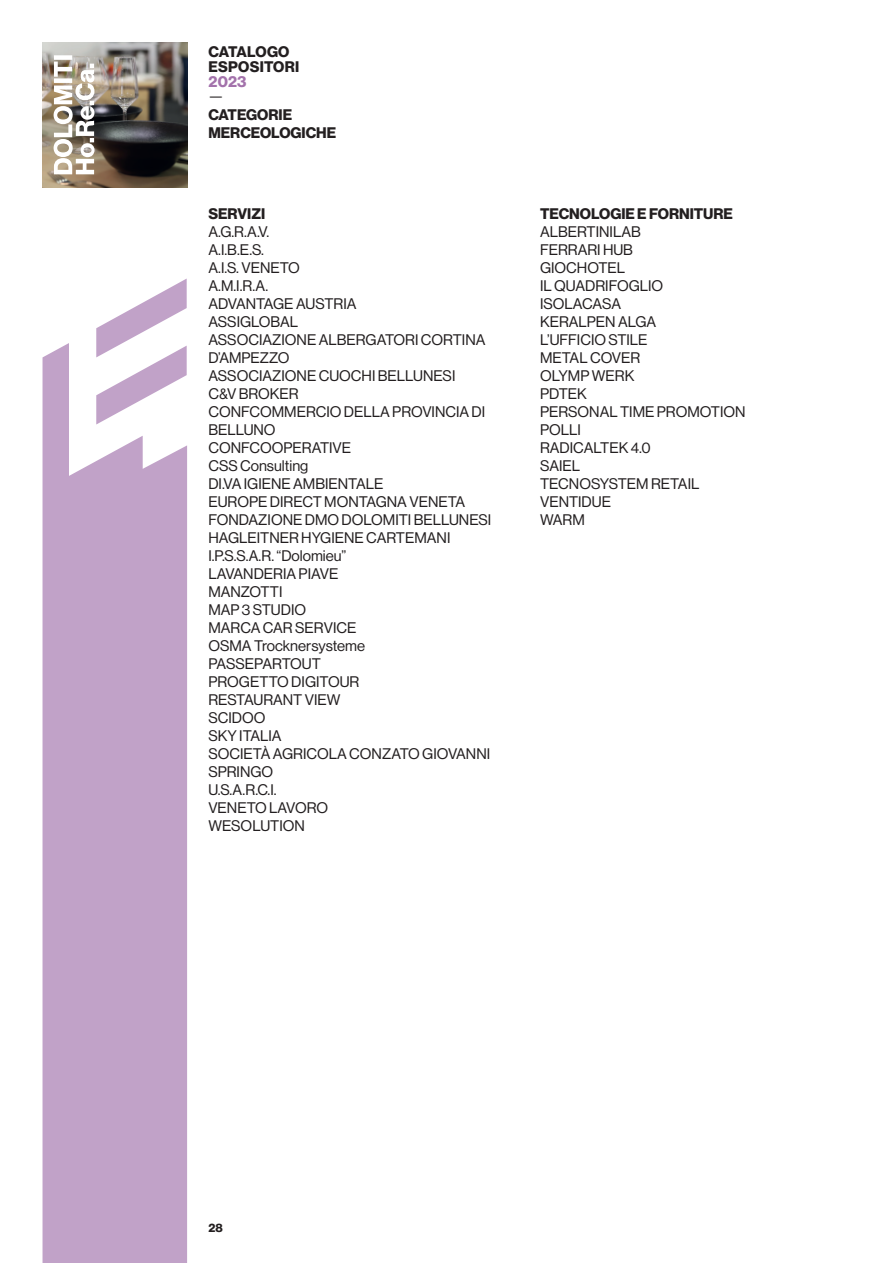
<style>
.page{position:relative;width:893px;height:1263px;background:#fff}
.page>*{position:absolute;margin:0;border:0;box-sizing:border-box;transform-origin:0 0}
.t1{font:15px/18px "Neue Haas Grotesk Display";color:#231f20}
.t2{font:700 15px "Neue Haas Grotesk Display";color:#231f20}
.t3{font:700 15px "Neue Haas Grotesk Display";color:#a372ab}
.t4{font:700 12px "Neue Haas Grotesk Display";color:#231f20}
</style>
<div class="page">
<img style="left:43px;top:43px;width:144px;height:144px">
<svg style="left:43px;top:279px;width:144px;height:984px;fill:#c1a2c8"></svg>
<svg style="left:54px;top:55px;width:41px;height:119px"></svg>
<p class="t2" style="left:208px;top:43px;width:83px">CATALOGO</p>
<p class="t2" style="left:208px;top:58px;width:92px">ESPOSITORI</p>
<p class="t3" style="left:208px;top:73px;width:40px">2023</p>
<p class="t1" style="left:208px;top:87px;width:16px">—</p>
<p class="t2" style="left:208px;top:106px;width:85px">CATEGORIE</p>
<p class="t2" style="left:208px;top:124px;width:129px">MERCEOLOGICHE</p>
<p class="t2" style="left:208px;top:205px;width:58px">SERVIZI</p>
<p class="t1" style="left:208px;top:223px;width:62px">A.G.R.A.V.</p>
<p class="t1" style="left:208px;top:241px;width:57px">A.I.B.E.S.</p>
<p class="t1" style="left:208px;top:259px;width:93px">A.I.S. VENETO</p>
<p class="t1" style="left:208px;top:277px;width:61px">A.M.I.R.A.</p>
<p class="t1" style="left:208px;top:295px;width:150px">ADVANTAGE AUSTRIA</p>
<p class="t1" style="left:208px;top:313px;width:91px">ASSIGLOBAL</p>
<p class="t1" style="left:208px;top:331px;width:279px">ASSOCIAZIONE ALBERGATORI CORTINA<br>D’AMPEZZO</p>
<p class="t1" style="left:208px;top:367px;width:249px">ASSOCIAZIONE CUOCHI BELLUNESI</p>
<p class="t1" style="left:208px;top:385px;width:92px">C&amp;V BROKER</p>
<p class="t1" style="left:208px;top:403px;width:278px">CONFCOMMERCIO DELLA PROVINCIA DI<br>BELLUNO</p>
<p class="t1" style="left:208px;top:439px;width:144px">CONFCOOPERATIVE</p>
<p class="t1" style="left:208px;top:457px;width:102px">CSS Consulting</p>
<p class="t1" style="left:208px;top:475px;width:176px">DI.VA IGIENE AMBIENTALE</p>
<p class="t1" style="left:208px;top:493px;width:258px">EUROPE DIRECT MONTAGNA VENETA</p>
<p class="t1" style="left:208px;top:511px;width:284px">FONDAZIONE DMO DOLOMITI BELLUNESI</p>
<p class="t1" style="left:208px;top:529px;width:244px">HAGLEITNER HYGIENE CARTEMANI</p>
<p class="t1" style="left:208px;top:547px;width:140px">I.P.S.S.A.R. “Dolomieu”</p>
<p class="t1" style="left:208px;top:565px;width:132px">LAVANDERIA PIAVE</p>
<p class="t1" style="left:208px;top:583px;width:76px">MANZOTTI</p>
<p class="t1" style="left:208px;top:601px;width:99px">MAP 3 STUDIO</p>
<p class="t1" style="left:208px;top:619px;width:150px">MARCA CAR SERVICE</p>
<p class="t1" style="left:208px;top:637px;width:158px">OSMA Trocknersysteme</p>
<p class="t1" style="left:208px;top:655px;width:114px">PASSEPARTOUT</p>
<p class="t1" style="left:208px;top:673px;width:153px">PROGETTO DIGITOUR</p>
<p class="t1" style="left:208px;top:691px;width:134px">RESTAURANT VIEW</p>
<p class="t1" style="left:208px;top:709px;width:59px">SCIDOO</p>
<p class="t1" style="left:208px;top:727px;width:75px">SKY ITALIA</p>
<p class="t1" style="left:208px;top:745px;width:283px">SOCIETÀ AGRICOLA CONZATO GIOVANNI</p>
<p class="t1" style="left:208px;top:763px;width:66px">SPRINGO</p>
<p class="t1" style="left:208px;top:781px;width:70px">U.S.A.R.C.I.</p>
<p class="t1" style="left:208px;top:799px;width:121px">VENETO LAVORO</p>
<p class="t1" style="left:208px;top:817px;width:98px">WESOLUTION</p>
<p class="t2" style="left:540px;top:205px;width:195px">TECNOLOGIE E FORNITURE</p>
<p class="t1" style="left:540px;top:223px;width:102px">ALBERTINILAB</p>
<p class="t1" style="left:540px;top:241px;width:94px">FERRARI HUB</p>
<p class="t1" style="left:540px;top:259px;width:87px">GIOCHOTEL</p>
<p class="t1" style="left:540px;top:277px;width:125px">IL QUADRIFOGLIO</p>
<p class="t1" style="left:540px;top:295px;width:83px">ISOLACASA</p>
<p class="t1" style="left:540px;top:313px;width:118px">KERALPEN ALGA</p>
<p class="t1" style="left:540px;top:331px;width:109px">L’UFFICIO STILE</p>
<p class="t1" style="left:540px;top:349px;width:102px">METAL COVER</p>
<p class="t1" style="left:540px;top:367px;width:96px">OLYMP WERK</p>
<p class="t1" style="left:540px;top:385px;width:48px">PDTEK</p>
<p class="t1" style="left:540px;top:403px;width:207px">PERSONAL TIME PROMOTION</p>
<p class="t1" style="left:540px;top:421px;width:42px">POLLI</p>
<p class="t1" style="left:540px;top:439px;width:112px">RADICALTEK 4.0</p>
<p class="t1" style="left:540px;top:457px;width:42px">SAIEL</p>
<p class="t1" style="left:540px;top:475px;width:161px">TECNOSYSTEM RETAIL</p>
<p class="t1" style="left:540px;top:493px;width:73px">VENTIDUE</p>
<p class="t1" style="left:540px;top:511px;width:46px">WARM</p>
<p class="t4" style="left:208px;top:1220px;width:16px">28</p>
</div>
